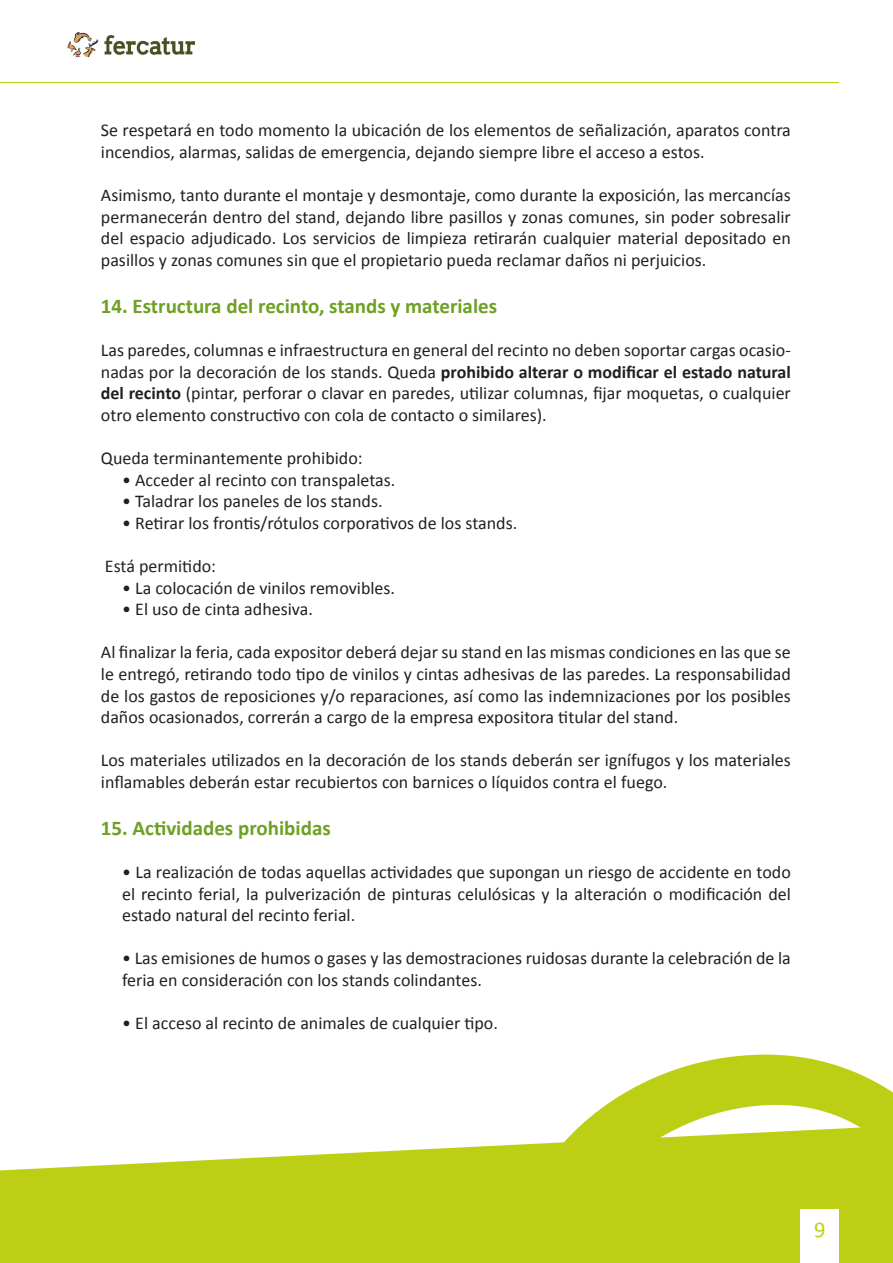
<style>
.page{position:relative;width:893px;height:1263px;background:#fff}
.page>*{position:absolute;margin:0;border:0;box-sizing:border-box;transform-origin:0 0}
.t1{font:22.5px "Calibri";color:#bdcf14}
.t2{font:700 21px "Calibri";color:#6ea024}
.t3{font:18px/21.6px "Calibri";color:#231f20;text-align:justify}
.s1{font-weight:700}
</style>
<div class="page">
<svg style="left:0;top:1145px;width:502px;height:118px;fill:#bdcf14"></svg>
<svg style="left:502px;top:1054px;width:391px;height:209px;fill:#bdcf14"></svg>
<div style="left:801px;top:1209px;width:38px;height:54px;background:#fff"></div>
<hr style="left:0;top:82px;width:839px;height:1px;background:#bdcf14">
<img style="left:67px;top:32px;width:129px;height:26px">
<p class="t3" style="left:101px;top:120px;width:691px">Se respetará en todo momento la ubicación de los elementos de señalización, aparatos contra incendios, alarmas, salidas de emergencia, dejando siempre libre el acceso a estos.</p>
<p class="t3" style="left:101px;top:184px;width:691px">Asimismo, tanto durante el montaje y desmontaje, como durante la exposición, las mercancías permanecerán dentro del stand, dejando libre pasillos y zonas comunes, sin poder sobresalir del espacio adjudicado. Los servicios de limpieza retirarán cualquier material depositado en pasillos y zonas comunes sin que el propietario pueda reclamar daños ni perjuicios.</p>
<p class="t2" style="left:101px;top:292px;width:398px">14. Estructura del recinto, stands y materiales</p>
<p class="t3" style="left:101px;top:339px;width:691px">Las paredes, columnas e infraestructura en general del recinto no deben soportar cargas ocasio&shy;nadas por la decoración de los stands. Queda <span class="s1">prohibido alterar o modificar el estado natural del recinto</span> (pintar, perforar o clavar en paredes, utilizar columnas, fijar moquetas, o cualquier otro elemento constructivo con cola de contacto o similares).</p>
<p class="t3" style="left:101px;top:447px;width:263px">Queda terminantemente prohibido:</p>
<p class="t3" style="left:122px;top:469px;width:275px">• Acceder al recinto con transpaletas.</p>
<p class="t3" style="left:122px;top:490px;width:262px">• Taladrar los paneles de los stands.</p>
<p class="t3" style="left:122px;top:512px;width:397px">• Retirar los frontis/rótulos corporativos de los stands.</p>
<p class="t3" style="left:105px;top:555px;width:113px">Está permitido:</p>
<p class="t3" style="left:122px;top:577px;width:274px">• La colocación de vinilos removibles.</p>
<p class="t3" style="left:122px;top:598px;width:192px">• El uso de cinta adhesiva.</p>
<p class="t3" style="left:101px;top:642px;width:691px">Al finalizar la feria, cada expositor deberá dejar su stand en las mismas condiciones en las que se le entregó, retirando todo tipo de vinilos y cintas adhesivas de las paredes. La responsabilidad de los gastos de reposiciones y/o reparaciones, así como las indemnizaciones por los posibles daños ocasionados, correrán a cargo de la empresa expositora titular del stand.</p>
<p class="t3" style="left:101px;top:750px;width:691px">Los materiales utilizados en la decoración de los stands deberán ser ignífugos y los materiales inflamables deberán estar recubiertos con barnices o líquidos contra el fuego.</p>
<p class="t2" style="left:101px;top:814px;width:231px">15. Actividades prohibidas</p>
<p class="t3" style="left:122px;top:861px;width:670px">• La realización de todas aquellas actividades que supongan un riesgo de accidente en todo el recinto ferial, la pulverización de pinturas celulósicas y la alteración o modificación del estado natural del recinto ferial.</p>
<p class="t3" style="left:122px;top:948px;width:670px">• Las emisiones de humos o gases y las demostraciones ruidosas durante la celebración de la feria en consideración con los stands colindantes.</p>
<p class="t3" style="left:122px;top:1012px;width:377px">• El acceso al recinto de animales de cualquier tipo.</p>
<p class="t1" style="left:814px;top:1216px;width:13px">9</p>
</div>
